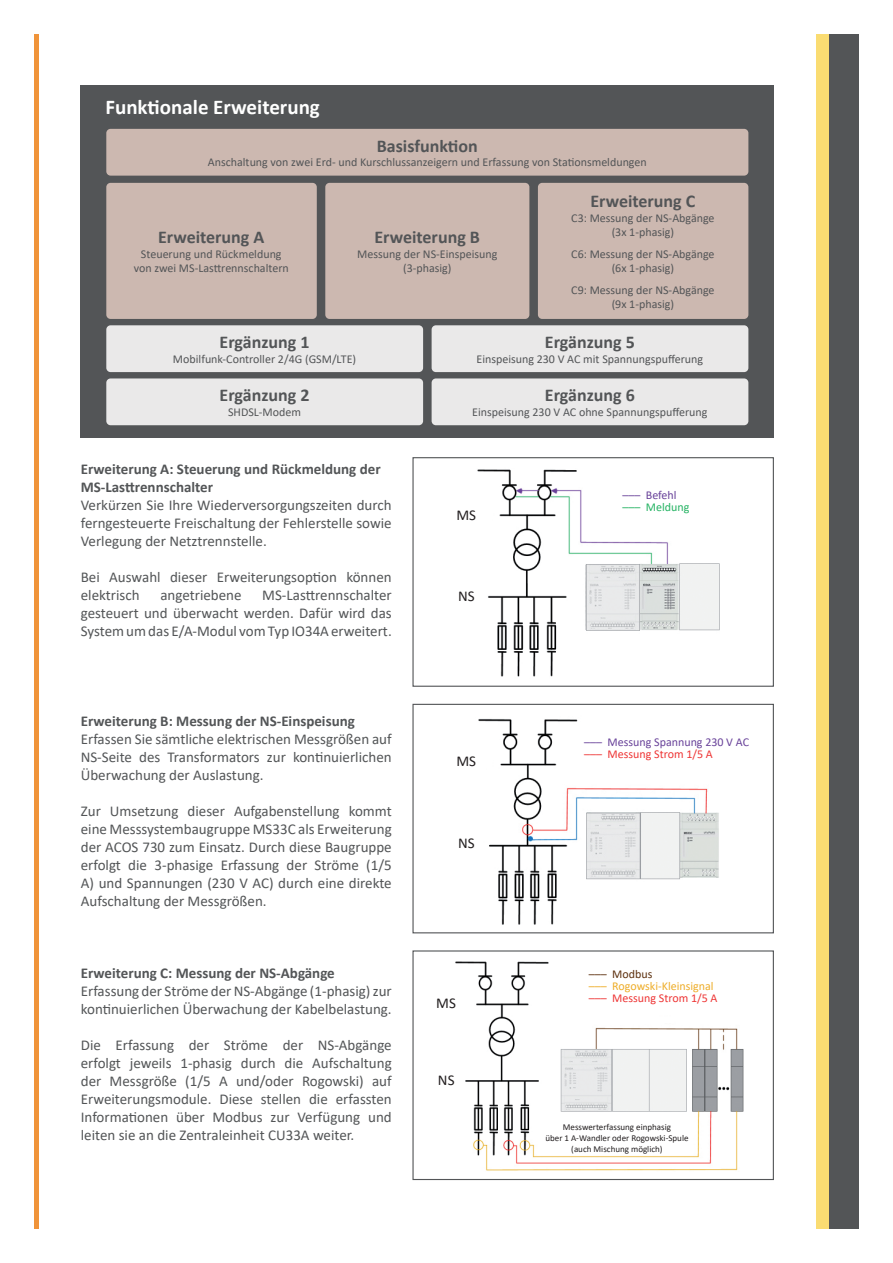
<style>
.page{position:relative;width:893px;height:1263px;background:#fff}
.page>*{position:absolute;margin:0;border:0;box-sizing:border-box;transform-origin:0 0}
.t1{font:700 21px "Calibri";color:#fff}
.t2{font:700 18px "Calibri";color:#535557}
.t3{font:15px/18px "Calibri";color:#535557;text-align:justify}
.t4{font:700 15px/18px "Calibri";color:#535557}
.t5{font:15px "Calibri";color:#231f20}
.t6{font:12px/14.4px "Calibri";color:#535557;text-align:center}
.t7{font:12px "Calibri";color:#ee3636}
.t8{font:12px "Calibri";color:#69439a}
.t9{font:12px "Calibri";color:#eead29}
.t10{font:12px "Calibri";color:#25b363}
.t11{font:12px "Calibri";color:#5d310f}
.t12{font:9px/10.8px "Calibri";color:#231f20;text-align:center}
</style>
<div class="page">
<div style="left:81px;top:85px;width:693px;height:353px;background:#535557"></div>
<hr style="left:34px;top:34px;width:4px;height:1195px;background:#f0943a">
<div style="left:816px;top:34px;width:13px;height:1195px;background:#fadc72"></div>
<div style="left:829px;top:34px;width:30px;height:1195px;background:#535557"></div>
<div style="left:106px;top:129px;width:642px;height:47px;background:#ccb8b0;border-radius:4px"></div>
<div style="left:106px;top:183px;width:211px;height:136px;background:#ccb8b0;border-radius:4px"></div>
<div style="left:325px;top:183px;width:204px;height:136px;background:#ccb8b0;border-radius:4px"></div>
<div style="left:538px;top:183px;width:210px;height:136px;background:#ccb8b0;border-radius:4px"></div>
<div style="left:106px;top:325px;width:317px;height:47px;background:#eae9e9;border-radius:4px"></div>
<div style="left:432px;top:325px;width:316px;height:47px;background:#eae9e9;border-radius:4px"></div>
<div style="left:106px;top:378px;width:317px;height:47px;background:#eae9e9;border-radius:4px"></div>
<div style="left:432px;top:378px;width:316px;height:47px;background:#eae9e9;border-radius:4px"></div>
<img style="left:477px;top:469px;width:243px;height:208px">
<div style="left:412px;top:457px;width:362px;height:230px;border:1px solid #535557"></div>
<img style="left:478px;top:719px;width:241px;height:206px">
<div style="left:412px;top:704px;width:362px;height:229px;border:1px solid #535557"></div>
<img style="left:455px;top:961px;width:289px;height:210px">
<div style="left:412px;top:950px;width:362px;height:230px;border:1px solid #535557"></div>
<h1 class="t1" style="left:105px;top:92px;width:216px">Funktionale Erweiterung</h1>
<p class="t2" style="left:377px;top:133px;width:103px">Basisfunktion</p>
<p class="t6" style="left:208px;top:155px;width:440px">Anschaltung von zwei Erd- und Kurschlussanzeigern und Erfassung von Stationsmeldungen</p>
<p class="t2" style="left:158px;top:225px;width:108px">Erweiterung A</p>
<p class="t6" style="left:134px;top:246px;width:157px">Steuerung und Rückmeldung von zwei MS-Lasttrennschaltern</p>
<p class="t2" style="left:375px;top:225px;width:107px">Erweiterung B</p>
<p class="t6" style="left:357px;top:246px;width:142px">Messung der NS-Einspeisung (3-phasig)</p>
<p class="t2" style="left:590px;top:189px;width:106px">Erweiterung C</p>
<p class="t6" style="left:571px;top:210px;width:145px">C3: Messung der NS-Abgänge (3x 1-phasig)</p>
<p class="t6" style="left:571px;top:246px;width:145px">C6: Messung der NS-Abgänge (6x 1-phasig)</p>
<p class="t6" style="left:571px;top:282px;width:145px">C9: Messung der NS-Abgänge (9x 1-phasig)</p>
<p class="t2" style="left:220px;top:330px;width:91px">Ergänzung 1</p>
<p class="t6" style="left:173px;top:351px;width:185px">Mobilfunk-Controller 2/4G (GSM/LTE)</p>
<p class="t2" style="left:220px;top:383px;width:91px">Ergänzung 2</p>
<p class="t6" style="left:228px;top:404px;width:75px">SHDSL-Modem</p>
<p class="t4" style="left:81px;top:460px;width:301px">Erweiterung A: Steuerung und Rückmeldung der<br>MS-Lasttrennschalter</p>
<p class="t3" style="left:81px;top:496px;width:312px">Verkürzen Sie Ihre Wiederversorgungszeiten durch ferngesteuerte Freischaltung der Fehlerstelle sowie Verlegung der Netztrennstelle.</p>
<p class="t3" style="left:81px;top:568px;width:312px">Bei Auswahl dieser Erweiterungsoption können elektrisch</p>
<p class="t3" style="left:81px;top:586px;width:312px;text-indent:181px">MS-Lasttrennschalter gesteuert und überwacht werden. Dafür wird das System um das E/A-Modul vom Typ IO34A erweitert.</p>
<p class="t3" style="left:160px;top:586px;width:83px">angetriebene</p>
<p class="t4" style="left:81px;top:712px;width:276px">Erweiterung B: Messung der NS-Einspeisung</p>
<p class="t3" style="left:81px;top:730px;width:312px">Erfassen Sie sämtliche elektrischen Messgrößen auf NS-Seite des Transformators zur kontinuierlichen Überwachung der Auslastung.</p>
<p class="t3" style="left:81px;top:802px;width:312px">Zur Umsetzung dieser Aufgabenstellung kommt eine Messsystembaugruppe MS33C als Erweiterung der ACOS 730 zum Einsatz. Durch diese Baugruppe erfolgt die 3-phasige Erfassung der Ströme (1/5<br>A) und Spannungen (230 V AC) durch eine direkte Aufschaltung der Messgrößen.</p>
<p class="t4" style="left:81px;top:964px;width:256px">Erweiterung C: Messung der NS-Abgänge</p>
<p class="t3" style="left:81px;top:982px;width:312px">Erfassung der Ströme der NS-Abgänge (1-phasig) zur kontinuierlichen Überwachung der Kabelbelastung.</p>
<p class="t3" style="left:81px;top:1036px;width:312px">Die Erfassung der Ströme der NS-Abgänge erfolgt jeweils 1-phasig durch die Aufschaltung der Messgröße (1/5 A und/oder Rogowski) auf Erweiterungsmodule. Diese stellen die erfassten Informationen über Modbus zur Verfügung und leiten sie an die Zentraleinheit CU33A weiter.</p>
<p class="t2" style="left:545px;top:330px;width:91px">Ergänzung 5</p>
<p class="t6" style="left:476px;top:351px;width:228px">Einspeisung 230 V AC mit Spannungspufferung</p>
<p class="t2" style="left:545px;top:383px;width:91px">Ergänzung 6</p>
<p class="t6" style="left:472px;top:404px;width:237px">Einspeisung 230 V AC ohne Spannungspufferung</p>
<p class="t5" style="left:456px;top:504px;width:21px">MS</p>
<p class="t5" style="left:458px;top:586px;width:18px">NS</p>
<p class="t5" style="left:456px;top:751px;width:21px">MS</p>
<p class="t5" style="left:458px;top:832px;width:18px">NS</p>
<p class="t8" style="left:622px;top:487px;width:56px">––– Befehl</p>
<p class="t10" style="left:622px;top:499px;width:68px">––– Meldung</p>
<p class="t8" style="left:584px;top:734px;width:166px">––– Messung Spannung 230 V AC</p>
<p class="t7" style="left:584px;top:746px;width:130px">––– Messung Strom 1/5 A</p>
<p class="t11" style="left:589px;top:966px;width:65px">––– Modbus</p>
<p class="t9" style="left:589px;top:978px;width:126px">––– Rogowski-Kleinsignal</p>
<p class="t5" style="left:436px;top:992px;width:21px">MS</p>
<p class="t7" style="left:589px;top:990px;width:130px">––– Messung Strom 1/5 A</p>
<p class="t5" style="left:438px;top:1069px;width:18px">NS</p>
<p class="t12" style="left:545px;top:1122px;width:145px">Messwerterfassung einphasig<br>über 1 A-Wandler oder Rogowski-Spule (auch Mischung möglich)</p>
</div>
